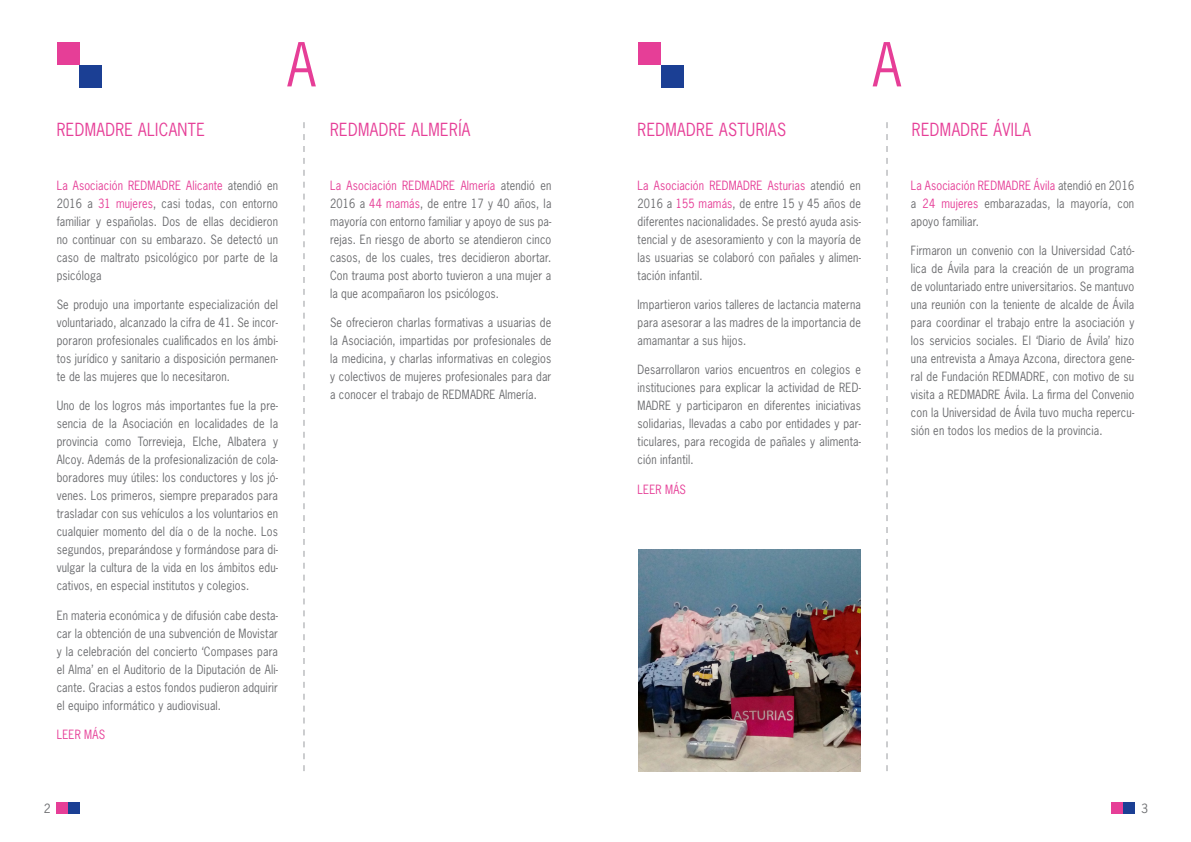
<style>
.page{position:relative;width:1191px;height:842px;background:#fff}
.page>*{position:absolute;margin:0;border:0;box-sizing:border-box;transform-origin:0 0}
.t1{font:57px "ERV News Gothic LH";color:#e63e97;scale:.9 1}
.t2{font:17px "ERV News Gothic LH";letter-spacing:.025em;color:#e63e97;scale:.9 1}
.t3{font:12px/18px "ERV News Gothic LH";letter-spacing:.015em;color:#6c6d70;text-align:justify;scale:.9 1}
.t4{font:12px "ERV News Gothic LH";letter-spacing:.015em;color:#e63e97;scale:.9 1}
.t5{font:12px "ERV News Gothic LH";letter-spacing:.015em;color:#6c6d70}
.s1{color:#e63e97}
</style>
<div class="page">
<div style="left:79px;top:65px;width:23px;height:23px;background:#1b3f94"></div>
<div style="left:57px;top:43px;width:22px;height:22px;background:#e63e97"></div>
<div style="left:660px;top:65px;width:23px;height:23px;background:#1b3f94"></div>
<div style="left:638px;top:43px;width:22px;height:22px;background:#e63e97"></div>
<div style="left:68px;top:802px;width:11px;height:12px;background:#1b3f94"></div>
<div style="left:57px;top:802px;width:11px;height:12px;background:#e63e97"></div>
<div style="left:1123px;top:802px;width:11px;height:12px;background:#1b3f94"></div>
<div style="left:1111px;top:802px;width:12px;height:12px;background:#e63e97"></div>
<svg style="left:303px;top:122px;width:2px;height:649px"></svg>
<svg style="left:886px;top:122px;width:1px;height:649px"></svg>
<img style="left:638px;top:549px;width:222px;height:222px">
<p class="t1" style="left:287px;top:28px;width:33px">A</p>
<p class="t1" style="left:872px;top:28px;width:33px">A</p>
<p class="t2" style="left:330px;top:119px;width:157px">REDMADRE ALMERÍA</p>
<p class="t2" style="left:57px;top:119px;width:166px">REDMADRE ALICANTE</p>
<p class="t2" style="left:637px;top:119px;width:167px">REDMADRE ASTURIAS</p>
<p class="t2" style="left:912px;top:119px;width:134px">REDMADRE ÁVILA</p>
<p class="t3" style="left:57px;top:176px;width:247px"><span class="s1">La Asociación REDMADRE Alicante</span> atendió en 2016 a <span class="s1">31 mujeres</span>, casi todas, con entorno familiar y españolas. Dos de ellas decidieron no continuar con su embarazo. Se detectó un caso de maltrato psicológico por parte de la psicóloga</p>
<p class="t3" style="left:57px;top:295px;width:247px">Se produjo una importante especialización del voluntariado, alcanzado la cifra de 41. Se incor&shy;poraron profesionales cualificados en los ámbi&shy;tos jurídico y sanitario a disposición permanen&shy;te de las mujeres que lo necesitaron.</p>
<p class="t3" style="left:57px;top:397px;width:247px">Uno de los logros más importantes fue la pre&shy;sencia de la Asociación en localidades de la provincia como Torrevieja, Elche, Albatera y Alcoy. Además de la profesionalización de cola&shy;boradores muy útiles: los conductores y los jó&shy;venes. Los primeros, siempre preparados para trasladar con sus vehículos a los voluntarios en cualquier momento del día o de la noche. Los segundos, preparándose y formándose para di&shy;vulgar la cultura de la vida en los ámbitos edu&shy;cativos, en especial institutos y colegios.</p>
<p class="t3" style="left:57px;top:606px;width:247px">En materia económica y de difusión cabe desta&shy;car la obtención de una subvención de Movistar y la celebración del concierto ‘Compases para el Alma’ en el Auditorio de la Diputación de Ali&shy;cante. Gracias a estos fondos pudieron adquirir el equipo informático y audiovisual.</p>
<p class="t4" style="left:57px;top:727px;width:55px">LEER MÁS</p>
<p class="t3" style="left:330px;top:176px;width:247px"><span class="s1">La Asociación REDMADRE Almería</span> atendió en 2016 a <span class="s1">44 mamás</span>, de entre 17 y 40 años, la mayoría con entorno familiar y apoyo de sus pa&shy;rejas. En riesgo de aborto se atendieron cinco casos, de los cuales, tres decidieron abortar.<br>Con trauma post aborto tuvieron a una mujer a la que acompañaron los psicólogos.</p>
<p class="t3" style="left:330px;top:313px;width:247px">Se ofrecieron charlas formativas a usuarias de la Asociación, impartidas por profesionales de la medicina, y charlas informativas en colegios y colectivos de mujeres profesionales para dar a conocer el trabajo de REDMADRE Almería.</p>
<p class="t3" style="left:637px;top:176px;width:250px"><span class="s1">La Asociación REDMADRE Asturias</span> atendió en 2016 a <span class="s1">155 mamás</span>, de entre 15 y 45 años de diferentes nacionalidades. Se prestó ayuda asis&shy;tencial y de asesoramiento y con la mayoría de las usuarias se colaboró con pañales y alimen&shy;tación infantil.</p>
<p class="t3" style="left:637px;top:295px;width:250px">Impartieron varios talleres de lactancia materna para asesorar a las madres de la importancia de amamantar a sus hijos.</p>
<p class="t3" style="left:637px;top:361px;width:250px">Desarrollaron varios encuentros en colegios e instituciones para explicar la actividad de RED-MADRE y participaron en diferentes iniciativas solidarias, llevadas a cabo por entidades y par&shy;ticulares, para recogida de pañales y alimenta&shy;ción infantil.</p>
<p class="t4" style="left:637px;top:481px;width:55px">LEER MÁS</p>
<p class="t3" style="left:911px;top:176px;width:250px"><span class="s1">La Asociación REDMADRE Ávila</span> atendió en 2016 a <span class="s1">24 mujeres</span> embarazadas, la mayoría, con apoyo familiar.</p>
<p class="t3" style="left:911px;top:241px;width:250px">Firmaron un convenio con la Universidad Cató&shy;lica de Ávila para la creación de un programa de voluntariado entre universitarios. Se mantuvo una reunión con la teniente de alcalde de Ávila para coordinar el trabajo entre la asociación y los servicios sociales. El ‘Diario de Ávila’ hizo una entrevista a Amaya Azcona, directora gene&shy;ral de Fundación REDMADRE, con motivo de su visita a REDMADRE Ávila. La firma del Convenio con la Universidad de Ávila tuvo mucha repercu&shy;sión en todos los medios de la provincia.</p>
<p class="t5" style="left:44px;top:801px;width:8px">2</p>
<p class="t5" style="left:1141px;top:801px;width:8px">3</p>
</div>
